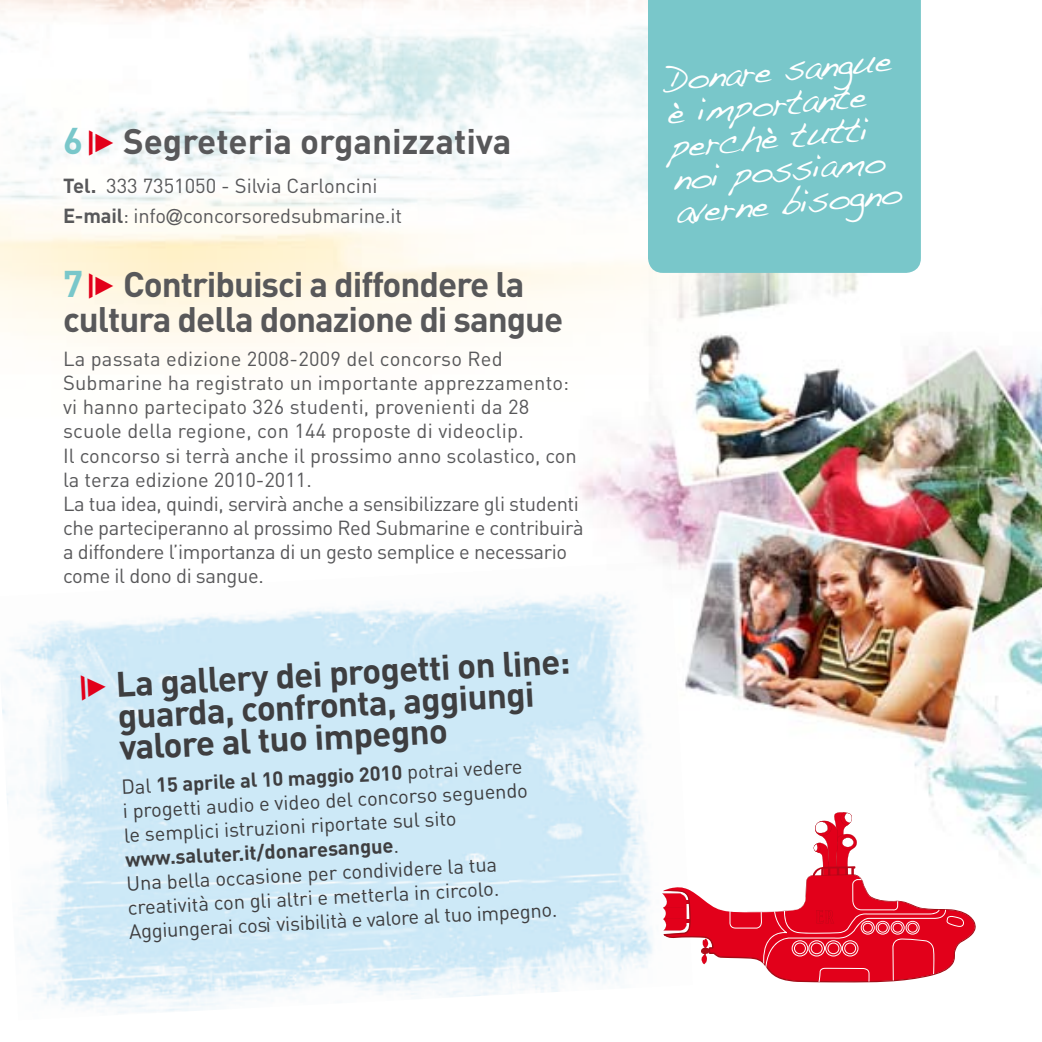
<style>
.page{position:relative;width:1042px;height:1042px;background:#fff}
.page>*{position:absolute;margin:0;border:0;box-sizing:border-box;transform-origin:0 0}
.t1{font:700 35px/31.5px "DIN";color:#3e3e40}
.t2{font:35px/33.2px "Handwriting Dakota";color:#fff}
.t3{font:700 35px/35px "DIN";letter-spacing:-.03em;color:#58585a}
.t4{font:700 35px "DIN";color:#58585a}
.t5{font:20.12px/24.2px "DIN";color:#58585a}
.t6{font:20.12px/24.2px "DIN";color:#3e3e40}
.s1{font-size:36.75px;color:#79c7ca}
.s2{font-family:"Pointers";font-weight:400;font-size:36.75px;color:#e2001a}
.s3{font-weight:700}
.s4{font-family:"Frutiger";font-weight:300;font-size:22.75px}
</style>
<div class="page">
<img style="left:2px;top:599px;width:509px;height:414px">
<img style="left:511px;top:95px;width:531px;height:899px">
<svg style="left:662px;top:812px;width:314px;height:170px"></svg>
<div style="left:648px;top:0;width:273px;height:273px;background:#79c7ca"></div>
<h1 class="t4" style="left:63px;top:118px;width:450px"><span class="s1">6</span> <span class="s2">f</span>Segreteria organizzativa</h1>
<p class="t5" style="left:63px;top:170px;width:341px;line-height:29.8px"><span class="s3">Tel.</span> 333 7351050 - Silvia Carloncini<br><span class="s3">E-mail</span>: info<span class="s4">@</span>concorsoredsubmarine.it</p>
<h1 class="t3" style="left:63px;top:265px;width:502px"><span class="s1">7</span> <span class="s2">f</span> Contribuisci a diffondere la cultura della donazione di sangue</h1>
<p class="t5" style="left:63px;top:346px;width:522px">La passata edizione 2008-2009 del concorso Red Submarine ha registrato un importante apprezzamento: vi hanno partecipato 326 studenti, provenienti da 28 scuole della regione, con 144 proposte di videoclip.<br>Il concorso si terrà anche il prossimo anno scolastico, con la terza edizione 2010-2011.<br>La tua idea, quindi, servirà anche a sensibilizzare gli studenti che parteciperanno al prossimo Red Submarine e contribuirà a diffondere l’importanza di un gesto semplice e necessario come il dono di sangue.</p>
<h1 class="t1" style="left:115px;top:667px;width:456px;text-indent:-35px;rotate:-3deg"><span class="s2">f</span> La gallery dei progetti on line: guarda, confronta, aggiungi valore al tuo impegno</h1>
<p class="t6" style="left:121px;top:774px;width:430px;rotate:-3deg">Dal <span class="s3">15 aprile al 10 maggio 2010</span> potrai vedere<br>i progetti audio e video del concorso seguendo<br>le semplici istruzioni riportate sul sito <span class="s3">www.saluter.it/donaresangue</span>.<br>Una bella occasione per condividere la tua creatività con gli altri e metterla in circolo.<br>Aggiungerai così visibilità e valore al tuo impegno.</p>
<h1 class="t2" style="left:662px;top:62px;width:230px;rotate:-5deg">Donare sangue è importante perchè tutti noi possiamo averne bisogno</h1>
</div>
